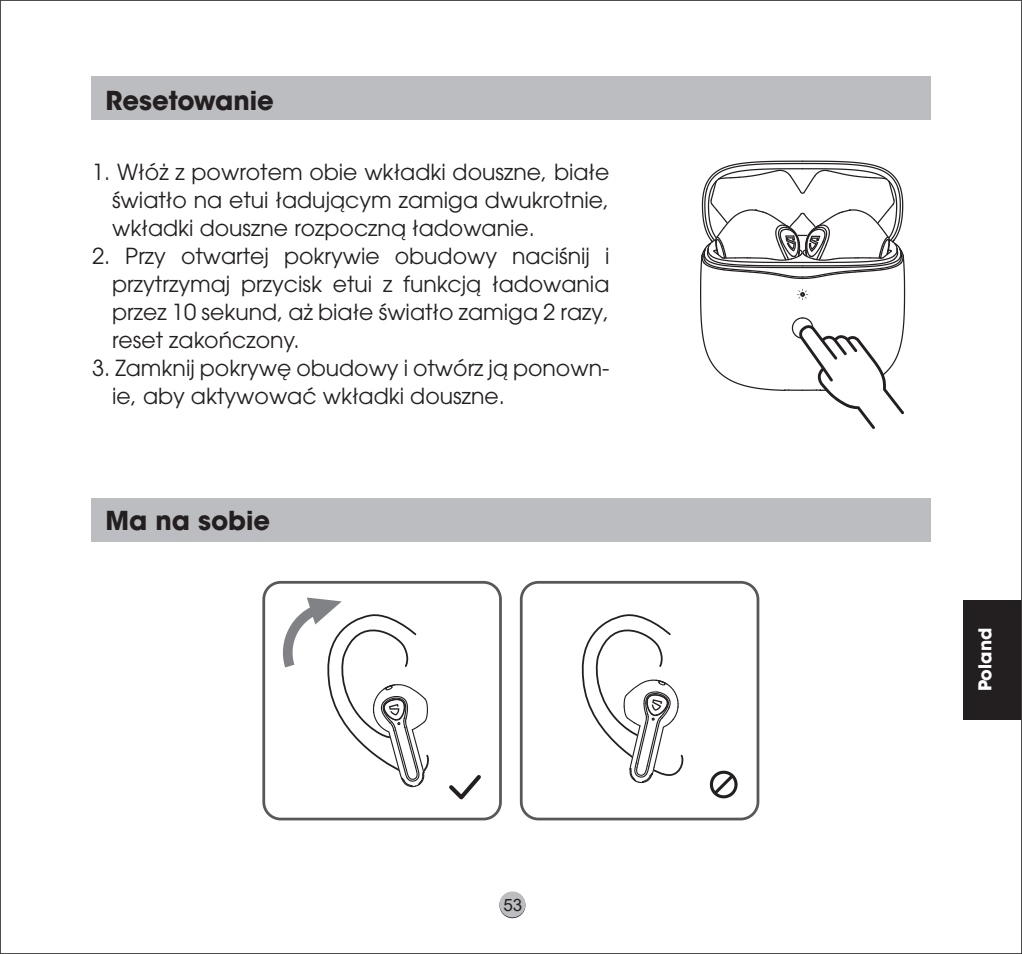
<style>
.page{position:relative;width:1022px;height:954px;background:#fff}
.page>*{position:absolute;margin:0;border:0;box-sizing:border-box;transform-origin:0 0}
.t1{font:700 26px "ITC Avant Garde Std";color:#231f20}
.t2{font:22px/28px "ITC Avant Garde Pro";color:#231f20;text-align:justify}
.t3{font:700 17.6px "ITC Avant Garde Std";color:#fff}
.t4{font:17.2px "Arial";color:#231f20}
</style>
<div class="page">
<div style="left:963px;top:600px;width:58px;height:119px;background:#231f20"></div>
<svg style="left:499px;top:892px;width:26px;height:26px"></svg>
<div style="left:499px;top:891px;width:26px;height:26px;background:#bcbdc0;border-radius:50%"></div>
<div style="left:91px;top:77px;width:839px;height:43px;background:#bcbdc0"></div>
<div style="left:91px;top:498px;width:839px;height:43px;background:#bcbdc0"></div>
<svg style="left:700px;top:160px;width:205px;height:269px"></svg>
<div style="left:520px;top:580px;width:239px;height:240px;border:3px solid #57585a;border-radius:17px"></div>
<svg style="left:709px;top:770px;width:28px;height:29px"></svg>
<div style="left:262px;top:580px;width:240px;height:240px;border:3px solid #57585a;border-radius:17px"></div>
<svg style="left:449px;top:775px;width:32px;height:25px"></svg>
<svg style="left:283px;top:597px;width:146px;height:190px"></svg>
<svg style="left:581px;top:614px;width:103px;height:169px"></svg>
<p class="t1" style="left:105px;top:83px;width:170px">Resetowanie</p>
<p class="t2" style="left:112px;top:158px;width:498px;text-indent:-20px">1. Włóż z powrotem obie wkładki douszne, białe światło na etui ładującym zamiga dwukrotnie, wkładki douszne rozpoczną ładowanie.</p>
<p class="t2" style="left:112px;top:242px;width:498px;text-indent:-20px">2. Przy otwartej pokrywie obudowy naciśnij i przytrzymaj przycisk etui z funkcją ładowania przez 10 sekund, aż białe światło zamiga 2 razy, reset zakończony.</p>
<p class="t2" style="left:112px;top:354px;width:498px;text-indent:-20px">3. Zamknij pokrywę obudowy i otwórz ją ponown&shy;ie, aby aktywować wkładki douszne.</p>
<p class="t1" style="left:105px;top:503px;width:166px">Ma na sobie</p>
<p class="t4" style="left:503px;top:892px;width:20px">53</p>
<p class="t3" style="left:973px;top:691px;width:65px;rotate:-90deg">Poland</p>
</div>
